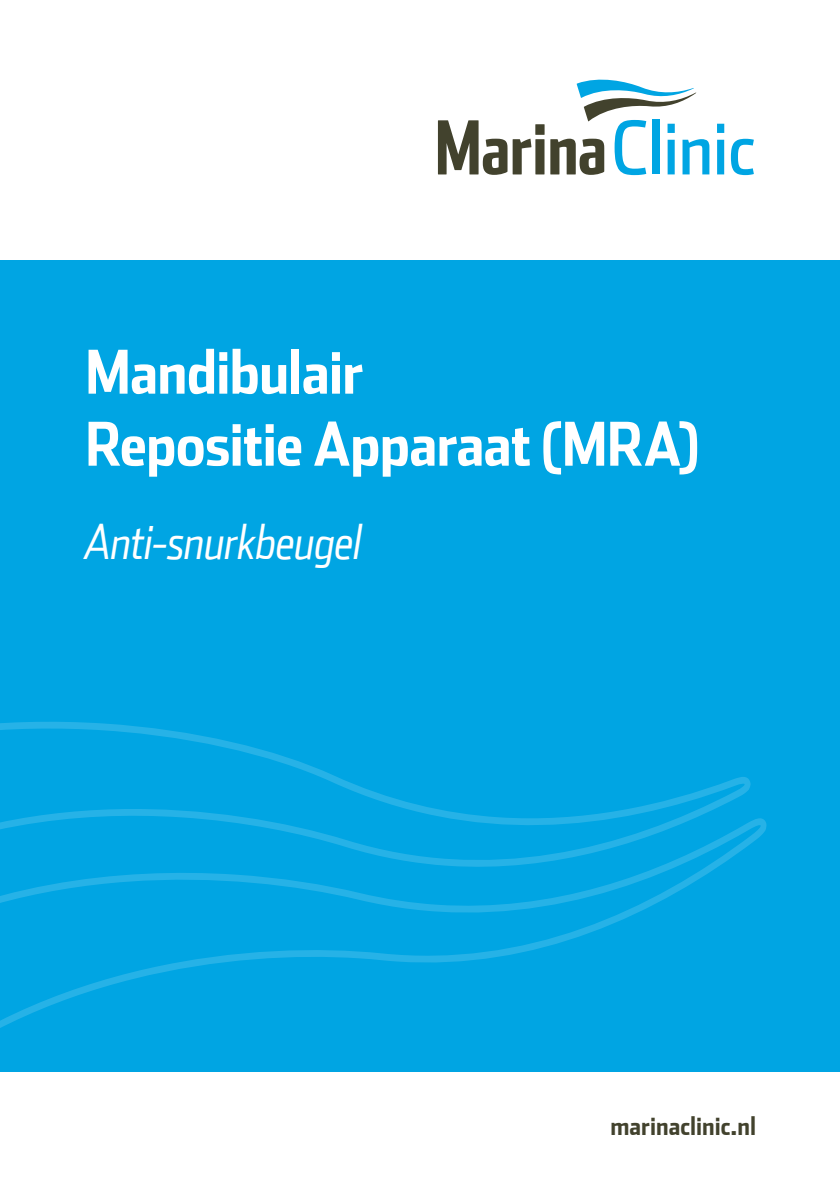
<style>
.page{position:relative;width:840px;height:1191px;background:#fff}
.page>*{position:absolute;margin:0;border:0;box-sizing:border-box;transform-origin:0 0}
.Titel{font:700 60px "Stainless Cond";letter-spacing:-.01em;color:#fff}
.Subtitel{font:italic 300 48px "Stainless Cond";letter-spacing:-.015em;color:#fff}
.t1{font:700 25px "Stainless Cond";color:#42422d}
</style>
<div class="page">
<div style="left:0;top:261px;width:839px;height:810px;background:#00a5e3"></div>
<svg style="left:437px;top:120px;width:107px;height:55px"></svg>
<svg style="left:550px;top:79px;width:159px;height:96px"></svg>
<svg style="left:717px;top:124px;width:6px;height:50px"></svg>
<svg style="left:730px;top:139px;width:23px;height:36px"></svg>
<svg style="left:1px;top:818px;width:765px;height:210px"></svg>
<svg style="left:1px;top:722px;width:751px;height:223px"></svg>
<svg style="left:0;top:723px;width:1px;height:305px"></svg>
<p class="Titel" style="left:85px;top:336px;width:280px">Mandibulair</p>
<p class="Titel" style="left:85px;top:408px;width:615px">Repositie Apparaat (MRA)</p>
<p class="Subtitel" style="left:85px;top:514px;width:279px">Anti-snurkbeugel</p>
<p class="t1" style="left:610px;top:1110px;width:147px">marinaclinic.nl</p>
</div>
